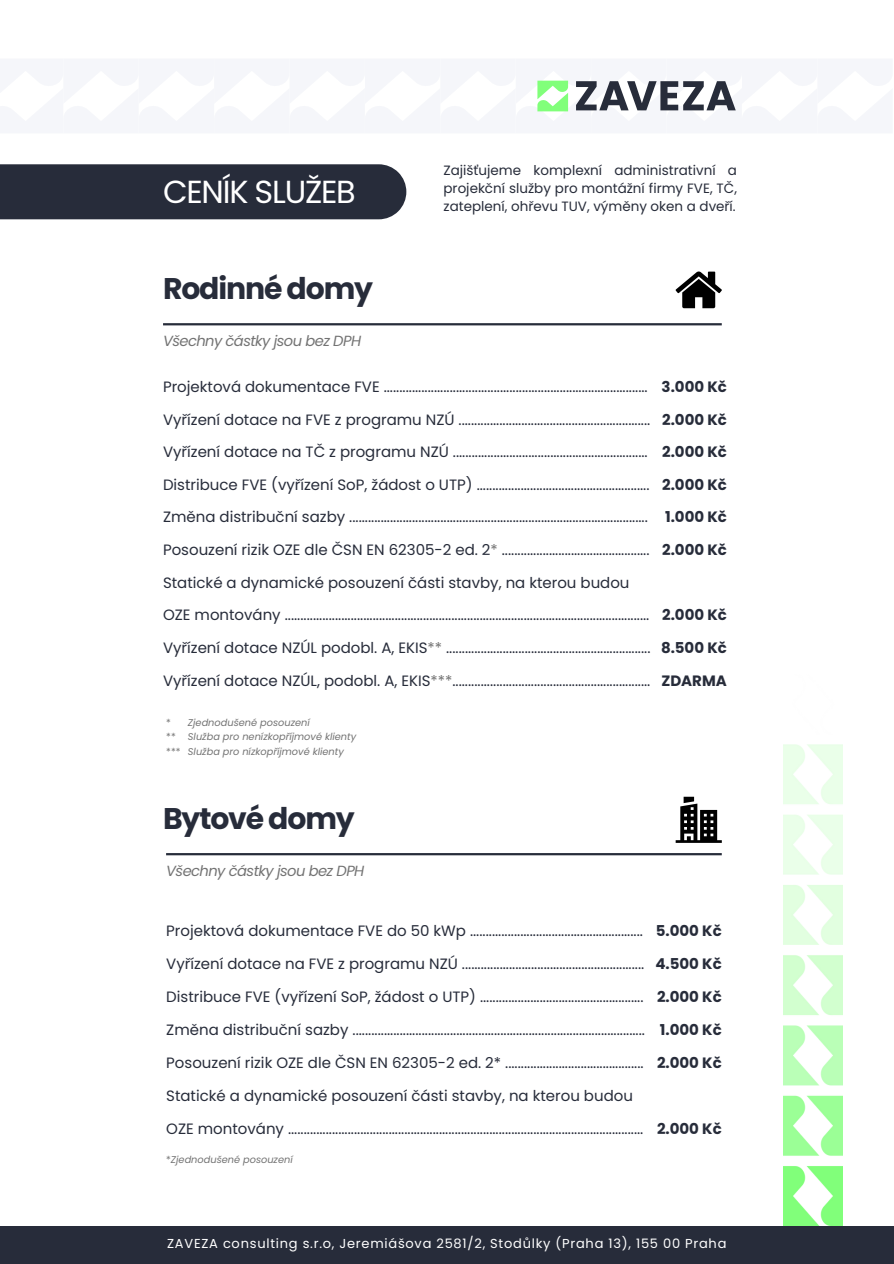
<style>
.page{position:relative;width:894px;height:1264px;background:#fff}
.page>*{position:absolute;margin:0;border:0;box-sizing:border-box;transform-origin:0 0}
.t1{font:31.95px "Poppins";letter-spacing:-.04em;color:#fff}
.t2{font:700 29.85px "Poppins";letter-spacing:-.04em;color:#272c3a}
.t3{font:15px/32.7px "Poppins";color:#272c3a}
.t4{font:700 15px/32.7px "Poppins";color:#272c3a;text-align:justify}
.t5{font:italic 14.7px "Poppins";letter-spacing:-.04em;color:#737373}
.t6{font:13.5px/18px "Poppins";color:#272c3a;text-align:justify}
.t7{font:13.05px "Poppins";letter-spacing:.06em;color:#fff}
.t8{font:italic 9.75px "Poppins";color:#737373}
.t9{font:9.75px "Poppins";color:#737373}
.s1{color:#737373}
.s2{font-style:normal}
</style>
<div class="page">
<hr style="left:163px;top:323px;width:558px;height:2px;background:#272c3a">
<hr style="left:166px;top:853px;width:555px;height:2px;background:#272c3a">
<div style="left:0;top:1225px;width:893px;height:38px;background:#272c3a"></div>
<div style="left:0;top:164px;width:406px;height:55px;background:#272c3a"></div>
<svg style="left:537px;top:80px;width:199px;height:32px"></svg>
<img style="left:783px;top:744px;width:59px;height:481px">
<svg style="left:675px;top:271px;width:46px;height:37px"></svg>
<svg style="left:675px;top:796px;width:46px;height:46px"></svg>
<h1 class="t1" style="left:163px;top:169px;width:194px">CENÍK SLUŽEB</h1>
<h3 class="t2" style="left:163px;top:267px;width:211px">Rodinné domy</h3>
<h4 class="t5" style="left:163px;top:331px;width:200px">Všechny částky jsou bez DPH</h4>
<p class="t6" style="left:443px;top:162px;width:295px">Zajišťujeme komplexní administrativní a projekční služby pro montážní firmy FVE, TČ, zateplení, ohřevu TUV, výměny oken a dveří.</p>
<p class="t3" style="left:163px;top:370px;width:489px">Projektová dokumentace FVE ....................................................................................<br>Vyřízení dotace na FVE z programu NZÚ .............................................................<br>Vyřízení dotace na TČ z programu NZÚ ..............................................................<br>Distribuce FVE (vyřízení SoP, žádost o UTP) .......................................................<br>Změna distribuční sazby ...............................................................................................<br>Posouzení rizik OZE dle ČSN EN 62305-2 ed. 2<span class="s1">*</span> ...............................................<br>Statické a dynamické posouzení části stavby, na kterou budou OZE montovány ....................................................................................................................<br>Vyřízení dotace NZÚL podobl. A, EKIS<span class="s1">**</span> .................................................................<br>Vyřízení dotace NZÚL, podobl. A, EKIS<span class="s1">***</span>...............................................................</p>
<p class="t9" style="left:166px;top:715px;width:6px">*</p>
<p class="t8" style="left:188px;top:715px;width:123px">Zjednodušené posouzení</p>
<p class="t9" style="left:166px;top:730px;width:11px">**</p>
<p class="t8" style="left:188px;top:730px;width:170px">Služba pro nenízkopříjmové klienty</p>
<h2 class="t9" style="left:166px;top:744px;width:16px">***</h2>
<p class="t8" style="left:188px;top:744px;width:157px">Služba pro nízkopříjmové klienty</p>
<h2 class="t4" style="left:661px;top:370px;width:67px">3.000 Kč 2.000 Kč 2.000 Kč 2.000 Kč 1.000 Kč 2.000 Kč</h2>
<p class="t4" style="left:660px;top:598px;width:67px">2.000 Kč 8.500 Kč ZDARMA</p>
<p class="t2" style="left:163px;top:797px;width:193px">Bytové domy</p>
<h3 class="t5" style="left:166px;top:861px;width:200px">Všechny částky jsou bez DPH</h3>
<h5 class="t3" style="left:166px;top:914px;width:478px">Projektová dokumentace FVE do 50 kWp .......................................................</h5>
<h5 class="t3" style="left:166px;top:947px;width:479px">Vyřízení dotace na FVE z programu NZÚ ..........................................................</h5>
<h5 class="t3" style="left:166px;top:980px;width:478px">Distribuce FVE (vyřízení SoP, žádost o UTP) ....................................................</h5>
<h5 class="t3" style="left:166px;top:1013px;width:480px">Změna distribuční sazby .............................................................................................</h5>
<h5 class="t3" style="left:166px;top:1046px;width:478px">Posouzení rizik OZE dle ČSN EN 62305-2 ed. 2* ............................................</h5>
<h5 class="t3" style="left:166px;top:1079px;width:468px">Statické a dynamické posouzení části stavby, na kterou budou</h5>
<h5 class="t3" style="left:166px;top:1112px;width:478px">OZE montovány .................................................................................................................</h5>
<p class="t8" style="left:166px;top:1152px;width:128px"><span class="s2">*</span>Zjednodušené posouzení</p>
<p class="t4" style="left:655px;top:914px;width:67px">5.000 Kč</p>
<p class="t4" style="left:655px;top:947px;width:68px">4.500 Kč</p>
<p class="t4" style="left:656px;top:980px;width:66px">2.000 Kč</p>
<p class="t4" style="left:659px;top:1013px;width:63px">1.000 Kč</p>
<p class="t4" style="left:656px;top:1046px;width:66px">2.000 Kč</p>
<h4 class="t4" style="left:656px;top:1112px;width:66px">2.000 Kč</h4>
<p class="t7" style="left:167px;top:1234px;width:560px">ZAVEZA consulting s.r.o, Jeremiášova 2581/2, Stodůlky (Praha 13), 155 00 Praha</p>
</div>
